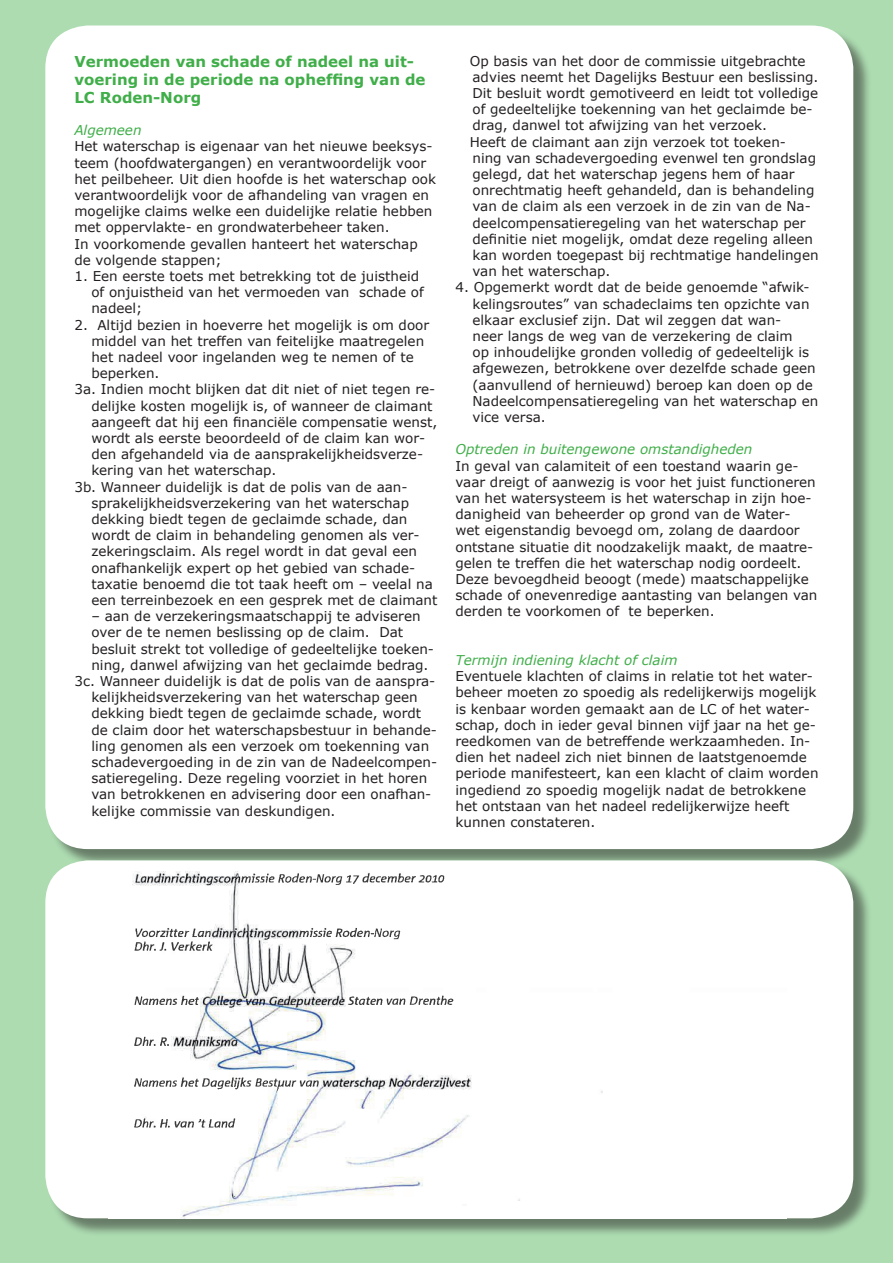
<style>
.page{position:relative;width:893px;height:1263px;background:#addcb1}
.page>*{position:absolute;margin:0;border:0;box-sizing:border-box;transform-origin:0 0}
.t1{font:700 15px/18px "Verdana";color:#40ae49}
.t2{font:13.5px/16.2px "Verdana";color:#231f20}
.t3{font:italic 13.5px "Verdana";color:#40ae49}
</style>
<div class="page">
<div style="left:48px;top:28px;width:824px;height:839px;background:#231f20;opacity:.5"></div>
<div style="left:45px;top:26px;width:808px;height:823px;background:#fff;border-radius:43px"></div>
<div style="left:48px;top:863px;width:824px;height:374px;background:#231f20;opacity:.5"></div>
<div style="left:45px;top:860px;width:808px;height:358px;background:#fff;border-radius:43px"></div>
<img style="left:135px;top:871px;width:468px;height:346px">
<p class="t1" style="left:74px;top:52px;width:353px">Vermoeden van schade of nadeel na uit&shy;voering in de periode na opheffing van de<br>LC Roden-Norg</p>
<p class="t3" style="left:74px;top:122px;width:69px">Algemeen</p>
<p class="t2" style="left:74px;top:138px;width:363px">Het waterschap is eigenaar van het nieuwe beeksys&shy;teem (hoofdwatergangen) en verantwoordelijk voor het peilbeheer. Uit dien hoofde is het waterschap ook verantwoordelijk voor de afhandeling van vragen en mogelijke claims welke een duidelijke relatie hebben met oppervlakte- en grondwaterbeheer taken.<br>In voorkomende gevallen hanteert het waterschap de volgende stappen;</p>
<p class="t2" style="left:91px;top:267px;width:334px;text-indent:-17px">1. Een eerste toets met betrekking tot de juistheid of onjuistheid van het vermoeden van schade of nadeel;</p>
<p class="t2" style="left:74px;top:316px;width:356px">2. Altijd bezien in hoeverre het mogelijk is om door</p>
<p class="t2" style="left:91px;top:332px;width:334px">middel van het treffen van feitelijke maatregelen</p>
<p class="t2" style="left:91px;top:348px;width:324px">het nadeel voor ingelanden weg te nemen of te</p>
<p class="t2" style="left:91px;top:365px;width:70px">beperken.</p>
<p class="t2" style="left:74px;top:381px;width:362px">3a. Indien mocht blijken dat dit niet of niet tegen re-</p>
<p class="t2" style="left:91px;top:397px;width:343px">delijke kosten mogelijk is, of wanneer de claimant</p>
<p class="t2" style="left:91px;top:413px;width:347px">aangeeft dat hij een financiële compensatie wenst,</p>
<p class="t2" style="left:91px;top:429px;width:335px">wordt als eerste beoordeeld of de claim kan wor-</p>
<p class="t2" style="left:91px;top:446px;width:333px">den afgehandeld via de aansprakelijkheidsverze-</p>
<p class="t2" style="left:91px;top:462px;width:186px">kering van het waterschap.</p>
<p class="t2" style="left:74px;top:478px;width:335px">3b. Wanneer duidelijk is dat de polis van de aan-</p>
<p class="t2" style="left:91px;top:494px;width:319px">sprakelijkheidsverzekering van het waterschap</p>
<p class="t2" style="left:91px;top:510px;width:318px">dekking biedt tegen de geclaimde schade, dan</p>
<p class="t2" style="left:91px;top:527px;width:330px">wordt de claim in behandeling genomen als ver-</p>
<p class="t2" style="left:91px;top:543px;width:327px">zekeringsclaim. Als regel wordt in dat geval een</p>
<p class="t2" style="left:91px;top:559px;width:325px">onafhankelijk expert op het gebied van schade-</p>
<p class="t2" style="left:91px;top:575px;width:343px">taxatie benoemd die tot taak heeft om – veelal na</p>
<p class="t2" style="left:91px;top:591px;width:348px">een terreinbezoek en een gesprek met de claimant</p>
<p class="t2" style="left:91px;top:608px;width:331px">– aan de verzekeringsmaatschappij te adviseren</p>
<p class="t2" style="left:91px;top:624px;width:313px">over de te nemen beslissing op de claim. Dat</p>
<p class="t2" style="left:91px;top:640px;width:344px">besluit strekt tot volledige of gedeeltelijke toeken-</p>
<p class="t2" style="left:91px;top:656px;width:339px">ning, danwel afwijzing van het geclaimde bedrag.</p>
<p class="t2" style="left:74px;top:672px;width:363px">3c. Wanneer duidelijk is dat de polis van de aanspra-</p>
<p class="t2" style="left:91px;top:689px;width:328px">kelijkheidsverzekering van het waterschap geen</p>
<p class="t2" style="left:91px;top:705px;width:331px">dekking biedt tegen de geclaimde schade, wordt</p>
<p class="t2" style="left:91px;top:721px;width:347px">de claim door het waterschapsbestuur in behande-</p>
<p class="t2" style="left:91px;top:737px;width:339px">ling genomen als een verzoek om toekenning van</p>
<p class="t2" style="left:91px;top:753px;width:347px">schadevergoeding in de zin van de Nadeelcompen-</p>
<p class="t2" style="left:91px;top:770px;width:337px">satieregeling. Deze regeling voorziet in het horen</p>
<p class="t2" style="left:91px;top:786px;width:341px">van betrokkenen en advisering door een onafhan-</p>
<p class="t2" style="left:91px;top:802px;width:246px">kelijke commissie van deskundigen.</p>
<p class="t2" style="left:470px;top:52px;width:350px">Op basis van het door de commissie uitgebrachte advies neemt het Dagelijks Bestuur een beslissing.<br>Dit besluit wordt gemotiveerd en leidt tot volledige of gedeeltelijke toekenning van het geclaimde be&shy;drag, danwel tot afwijzing van het verzoek.<br>Heeft de claimant aan zijn verzoek tot toeken-<br>ning van schadevergoeding evenwel ten grondslag gelegd, dat het waterschap jegens hem of haar onrechtmatig heeft gehandeld, dan is behandeling van de claim als een verzoek in de zin van de Na&shy;deelcompensatieregeling van het waterschap per definitie niet mogelijk, omdat deze regeling alleen kan worden toegepast bij rechtmatige handelingen van het waterschap.</p>
<p class="t2" style="left:472px;top:279px;width:347px;text-indent:-17px">4. Opgemerkt wordt dat de beide genoemde “afwik&shy;kelingsroutes” van schadeclaims ten opzichte van elkaar exclusief zijn. Dat wil zeggen dat wan-<br>neer langs de weg van de verzekering de claim<br>op inhoudelijke gronden volledig of gedeeltelijk is afgewezen, betrokkene over dezelfde schade geen (aanvullend of hernieuwd) beroep kan doen op de Nadeelcompensatieregeling van het waterschap en vice versa.</p>
<p class="t3" style="left:455px;top:441px;width:298px">Optreden in buitengewone omstandigheden</p>
<p class="t2" style="left:455px;top:457px;width:363px">In geval van calamiteit of een toestand waarin ge&shy;vaar dreigt of aanwezig is voor het juist functioneren van het watersysteem is het waterschap in zijn hoe&shy;danigheid van beheerder op grond van de Water&shy;wet eigenstandig bevoegd om, zolang de daardoor ontstane situatie dit noodzakelijk maakt, de maatre&shy;gelen te treffen die het waterschap nodig oordeelt.<br>Deze bevoegdheid beoogt (mede) maatschappelijke schade of onevenredige aantasting van belangen van derden te voorkomen of te beperken.</p>
<p class="t3" style="left:455px;top:651px;width:224px">Termijn indiening klacht of claim</p>
<p class="t2" style="left:455px;top:668px;width:365px">Eventuele klachten of claims in relatie tot het water&shy;beheer moeten zo spoedig als redelijkerwijs mogelijk is kenbaar worden gemaakt aan de LC of het water&shy;schap, doch in ieder geval binnen vijf jaar na het ge&shy;reedkomen van de betreffende werkzaamheden. In&shy;dien het nadeel zich niet binnen de laatstgenoemde periode manifesteert, kan een klacht of claim worden ingediend zo spoedig mogelijk nadat de betrokkene het ontstaan van het nadeel redelijkerwijze heeft kunnen constateren.</p>
</div>
